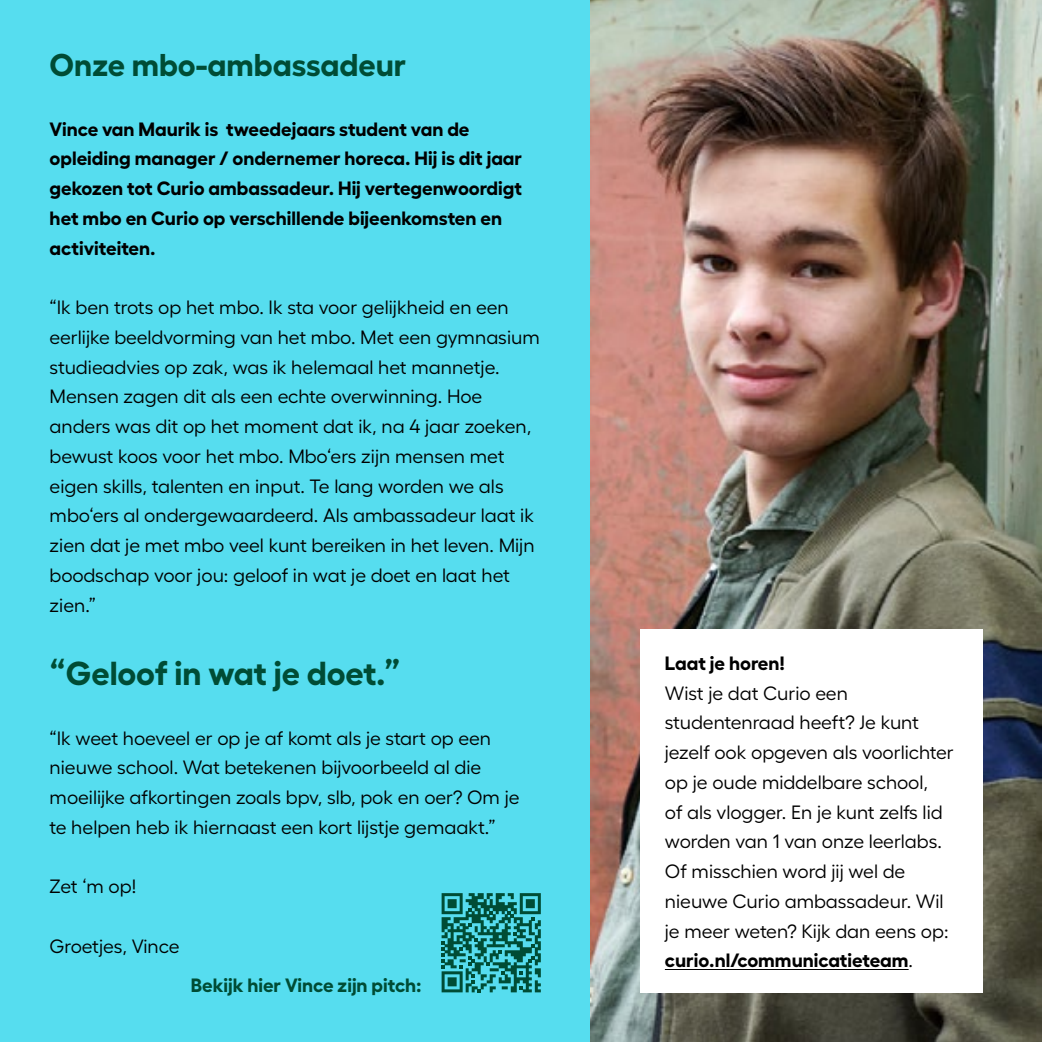
<style>
.page{position:relative;width:1042px;height:1042px;background:#fff}
.page>*{position:absolute;margin:0;border:0;box-sizing:border-box;transform-origin:0 0}
.t1{font:700 33.25px "Fellix";letter-spacing:-.005em;color:#004c35}
.t2{font:700 31.5px "Fellix";color:#004c35}
.t3{font:19.25px/29.8px "Fellix";color:#000}
.t4{font:700 19.25px/29.8px "Fellix";color:#000}
.t5{font:700 19.25px "Fellix";color:#004c35}
.s1{font-weight:700}
</style>
<div class="page">
<div style="left:0;top:0;width:590px;height:1042px;background:#56ddef"></div>
<img style="left:590px;top:0;width:452px;height:1042px">
<svg style="left:441px;top:893px;width:100px;height:99px"></svg>
<div style="left:640px;top:629px;width:342px;height:363px;background:#fff"></div>
<hr style="left:665px;top:969px;width:243px;height:1px;background:#000">
<h2 class="t2" style="left:50px;top:40px;width:358px">Onze mbo-ambassadeur</h2>
<p class="t4" style="left:50px;top:112px;width:474px">Vince van Maurik is tweedejaars student van de opleiding manager / ondernemer horeca. Hij is dit jaar gekozen tot Curio ambassadeur. Hij vertegenwoordigt het mbo en Curio op verschillende bijeenkomsten en activiteiten.</p>
<p class="t3" style="left:50px;top:290px;width:492px">“Ik ben trots op het mbo. Ik sta voor gelijkheid en een eerlijke beeldvorming van het mbo. Met een gymnasium studieadvies op zak, was ik helemaal het mannetje.<br>Mensen zagen dit als een echte overwinning. Hoe anders was dit op het moment dat ik, na 4 jaar zoeken, bewust koos voor het mbo. Mbo‘ers zijn mensen met eigen skills, talenten en input. Te lang worden we als mbo‘ers al ondergewaardeerd. Als ambassadeur laat ik zien dat je met mbo veel kunt bereiken in het leven. Mijn boodschap voor jou: geloof in wat je doet en laat het zien.”</p>
<h1 class="t1" style="left:50px;top:647px;width:352px">“Geloof in wat je doet.”</h1>
<p class="t3" style="left:50px;top:721px;width:471px">“Ik weet hoeveel er op je af komt als je start op een nieuwe school. Wat betekenen bijvoorbeeld al die moeilijke afkortingen zoals bpv, slb, pok en oer? Om je te helpen heb ik hiernaast een kort lijstje gemaakt.”</p>
<p class="t3" style="left:50px;top:870px;width:88px">Zet ‘m op!</p>
<p class="t3" style="left:50px;top:929px;width:132px">Groetjes, Vince</p>
<p class="t5" style="left:191px;top:970px;width:232px">Bekijk hier Vince zijn pitch:</p>
<p class="t4" style="left:665px;top:646px;width:122px">Laat je horen!</p>
<p class="t3" style="left:665px;top:676px;width:290px">Wist je dat Curio een studentenraad heeft? Je kunt jezelf ook opgeven als voorlichter op je oude middelbare school,<br>of als vlogger. En je kunt zelfs lid worden van 1 van onze leerlabs.<br>Of misschien word jij wel de nieuwe Curio ambassadeur. Wil je meer weten? Kijk dan eens op: <span class="s1">curio.nl/communicatieteam</span>.</p>
</div>
